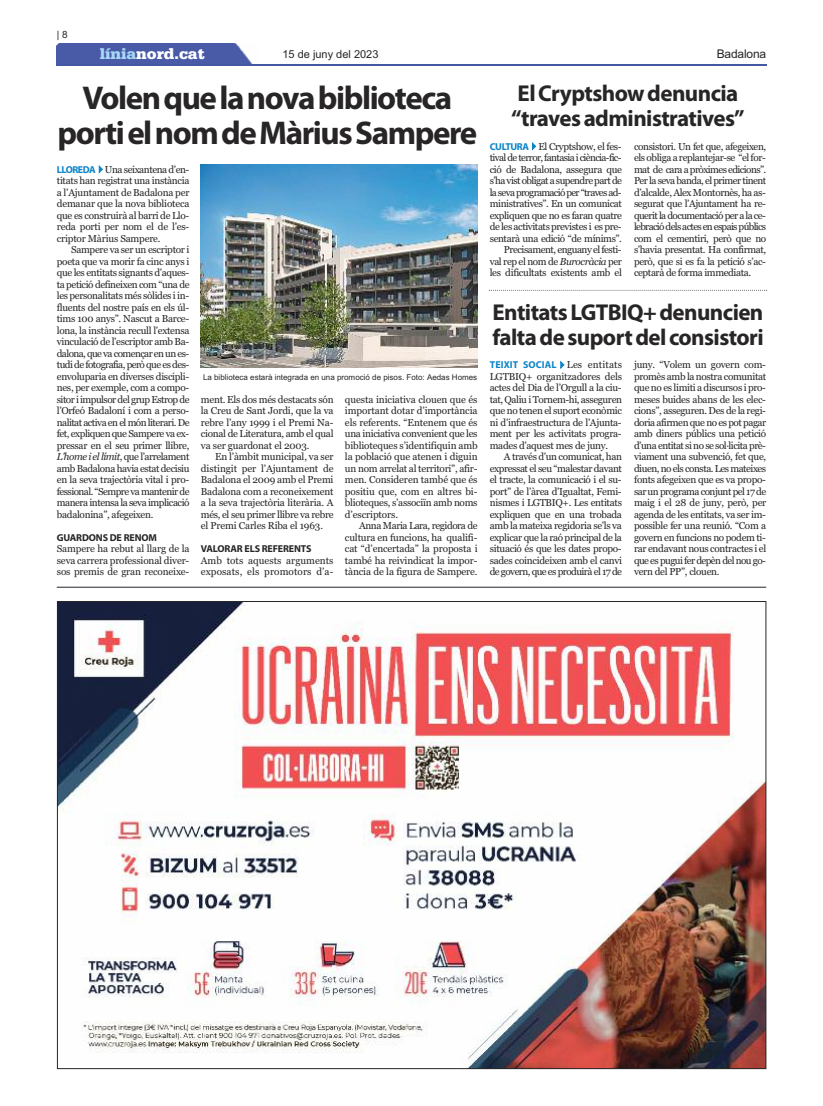
<style>
.page{position:relative;width:823px;height:1106px;background:#fff}
.page>*{position:absolute;margin:0;border:0;box-sizing:border-box;transform-origin:0 0}
.t1{font:700 33px/34.5px "Myriad Pro";letter-spacing:-.045em;color:#272526;text-align:center}
.t2{font:700 23px/25px "Myriad Pro";letter-spacing:-.025em;color:#272526}
.t3{font:900 16px "Serifa";color:#fff}
.t4{font:12px "Arial";letter-spacing:-.015em;color:#272526}
.t5{font:11px "Arial";color:#272526}
.t6{font:10px/11.5px "Georgia";letter-spacing:-.03em;color:#272526;text-align:justify}
.t7{font:10px/11.5px "Georgia";color:#272526}
.t8{font:700 10px "Myriad Pro";letter-spacing:-.015em;color:#272526}
.t9{font:700 10px "Myriad Pro";letter-spacing:.01em;color:#0c84c8}
.t10{font:10px "Arial";color:#272526}
.t11{font:8px "Arial";color:#272526}
.s1{color:#a6d8f6}
.s2{font-family:"Myriad Pro";font-weight:700;color:#0c84c8}
.s3{color:#0c84c8}
.s4{font-style:italic}
.s5{font-family:"Georgia";font-weight:400;color:#272526}
</style>
<div class="page">
<div style="left:57px;top:44px;width:196px;height:20px;background:#495aa7"></div>
<hr style="left:57px;top:64px;width:708px;height:1px;background:#4558a4">
<img style="left:59px;top:603px;width:705px;height:464px">
<hr style="left:57px;top:587px;width:708px;height:1px;background:#23252b">
<img style="left:200px;top:164px;width:277px;height:204px">
<svg style="left:489px;top:290px;width:277px;height:1px"></svg>
<p class="t10" style="left:57px;top:29px;width:12px">| 8</p>
<h3 class="t3" style="left:100px;top:44px;width:106px"><span class="s1">línia</span>nord.cat</h3>
<p class="t5" style="left:282px;top:48px;width:98px">15 de juny del 2023</p>
<p class="t4" style="left:716px;top:47px;width:51px">Badalona</p>
<h1 class="t1" style="left:57px;top:83px;width:421px">Volenquelanovabiblioteca portielnomdeMàriusSampere</h1>
<h2 class="t2" style="left:511px;top:83px;width:235px">ElCryptshowdenuncia “travesadministratives”</h2>
<p class="t6" style="left:489px;top:140px;width:134px;text-align:right"><span class="s2">CULTURA</span><span class="s3">✔</span>El Cryptshow, el fes&shy;tival de terror, fantasia i ciència-fic&shy;ció de Badalona, assegura que s’ha vist obligat a supendre part de la seva programació per “traves ad&shy;ministratives”. En un comunicat expliquen que no es faran quatre de les activitats previstes i es pre&shy;sentarà una edició “de mínims”.<br>Precisament, enguany el festi-<br>val rep el nom de <span class="s4">Burocràcia</span> per les dificultats existents amb el</p>
<p class="t6" style="left:633px;top:140px;width:134px">consistori. Un fet que, afegeixen, els obliga a replantejar-se “el for&shy;mat de cara a pròximes edicions”.<br>Per la seva banda, el primer tinent d’alcalde, Alex Montornès, ha as&shy;segurat que l’Ajuntament ha re&shy;querit la documentació per a la ce&shy;lebració dels actes en espais públics com el cementiri, però que no s’havia presentat. Ha confirmat, però, que si es fa la petició s’ac&shy;ceptarà de forma immediata.</p>
<h2 class="t2" style="left:492px;top:301px;width:273px">EntitatsLGTBIQ+denuncien faltadesuportdelconsistori</h2>
<p class="t9" style="left:489px;top:361px;width:134px">TEIXIT SOCIAL✔<span class="s5">Les entitats</span></p>
<p class="t6" style="left:489px;top:370px;width:134px">LGTBIQ+ organitzadores dels actes del Dia de l’Orgull a la ciu&shy;tat, Qaliu i Tornem-hi, asseguren que no tenen el suport econòmic ni d’infraestructura de l’Ajunta&shy;ment per les activitats progra&shy;mades d’aquest mes de juny.</p>
<p class="t6" style="left:489px;top:451px;width:134px;text-indent:14px">A través d’un comunicat, han expressat el seu “malestar davant el tracte, la comunicació i el su&shy;port” de l’àrea d’Igualtat, Femi&shy;nismes i LGTBIQ+. Les entitats expliquen que en una trobada amb la mateixa regidoria se’ls va explicar que la raó principal de la situació és que les dates propo&shy;sades coincideixen amb el canvi de govern, que es produirà el 17 de</p>
<p class="t6" style="left:57px;top:163px;width:134px"><span class="s2">LLOREDA</span><span class="s3">✔</span>Una seixantena d’en&shy;titats han registrat una instància a l’Ajuntament de Badalona per demanar que la nova biblioteca que es construirà al barri de Llo&shy;reda porti per nom el de l’es&shy;criptor Màrius Sampere.</p>
<p class="t6" style="left:57px;top:244px;width:134px;text-indent:14px">Sampere va ser un escriptor i poeta que va morir fa cinc anys i que les entitats signants d’aques&shy;ta petició defineixen com “una de les personalitats més sòlides i in&shy;fluents del nostre país en els úl&shy;tims 100 anys”. Nascut a Barce&shy;lona, la instància recull l’extensa vinculació de l’escriptor amb Ba&shy;dalona, que va començar en un es&shy;tudi de fotografia, però que es des&shy;envoluparia en diverses discipli&shy;nes, per exemple, com a compo&shy;sitor i impulsor del grup Estrop de l’Orfeó Badaloní i com a perso&shy;nalitat activa en el món literari. De fet, expliquen que Sampere va ex&shy;pressar en el seu primer llibre, <span class="s4">L’home i el límit</span>, que l’arrelament amb Badalona havia estat decisiu en la seva trajectòria vital i pro&shy;fessional. “Sempre va mantenir de manera intensa la seva implicació badalonina”, afegeixen.</p>
<p class="t8" style="left:57px;top:533px;width:102px">GUARDONS DE RENOM</p>
<p class="t6" style="left:57px;top:543px;width:134px">Sampere ha rebut al llarg de la seva carrera professional diver&shy;sos premis de gran reconeixe-</p>
<p class="t6" style="left:633px;top:359px;width:134px">juny. “Volem un govern com&shy;promès amb la nostra comunitat que no es limiti a discursos i pro&shy;meses buides abans de les elec&shy;cions”, asseguren. Des de la regi&shy;doria afirmen que no es pot pagar amb diners públics una petició d’una entitat si no se sol·licita prè&shy;viament una subvenció, fet que, diuen, no els consta. Les mateixes fonts afegeixen que es va propo&shy;sar un programa conjunt pel 17 de maig i el 28 de juny, però, per agenda de les entitats, va ser im&shy;possible fer una reunió. “Com a govern en funcions no podem ti&shy;rar endavant nous contractes i el que es pugui fer depèn del nou go&shy;vern del PP”, clouen.</p>
<p class="t11" style="left:203px;top:372px;width:275px">La biblioteca estarà integrada en una promoció de pisos. Foto: Aedas Homes</p>
<p class="t6" style="left:201px;top:393px;width:134px">ment. Els dos més destacats són la Creu de Sant Jordi, que la va rebre l’any 1999 i el Premi Na&shy;cional de Literatura, amb el qual va ser guardonat el 2003.</p>
<p class="t6" style="left:201px;top:451px;width:134px;text-indent:14px">En l’àmbit municipal, va ser distingit per l’Ajuntament de Badalona el 2009 amb el Premi Badalona com a reconeixement a la seva trajectòria literària. A més, el seu primer llibre va rebre el Premi Carles Riba el 1963.</p>
<p class="t8" style="left:201px;top:545px;width:112px">VALORAR ELS REFERENTS</p>
<p class="t7" style="left:201px;top:554px;width:134px">Amb tots aquests arguments exposats, els promotors d’a-</p>
<p class="t6" style="left:345px;top:393px;width:134px">questa iniciativa clouen que és important dotar d’importància els referents. “Entenem que és una iniciativa convenient que les biblioteques s’identifiquin amb la població que atenen i diguin un nom arrelat al territori”, afir&shy;men. Consideren també que és positiu que, com en altres bi&shy;blioteques, s’associïn amb noms d’escriptors.</p>
<p class="t6" style="left:345px;top:520px;width:134px;text-indent:14px">Anna Maria Lara, regidora de cultura en funcions, ha qualifi&shy;cat “d’encertada” la proposta i també ha reivindicat la impor&shy;tància de la figura de Sampere.</p>
</div>
